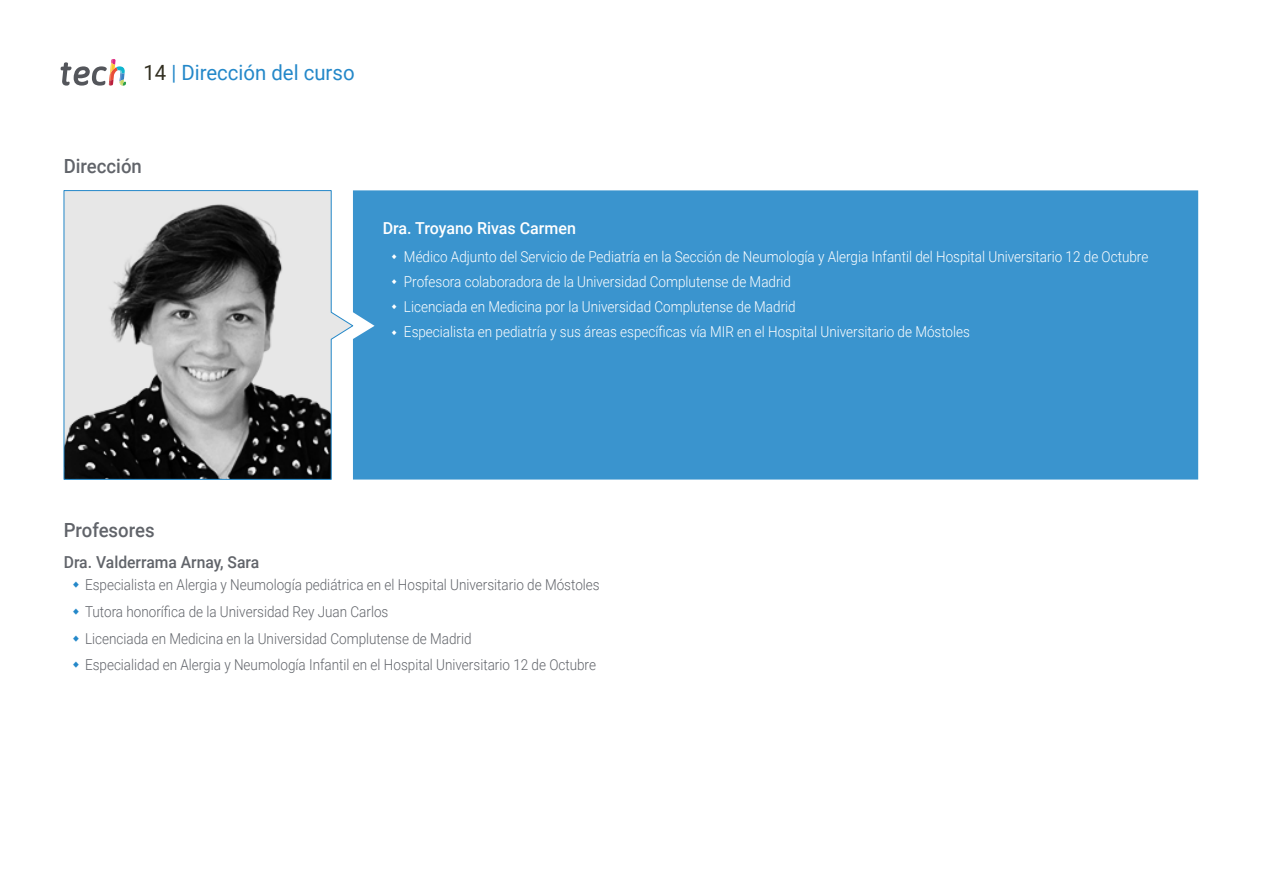
<style>
.page{position:relative;width:1263px;height:893px;background:#fff}
.page>*{position:absolute;margin:0;border:0;box-sizing:border-box;transform-origin:0 0}
.t1{font:21px "Roboto";color:#2488c9}
.t2{font:500 19.5px "Roboto";color:#61646a;scale:.95 1}
.t3{font:500 16.5px "Roboto";color:#61646a;scale:.95 1}
.t4{font:500 16.5px "Roboto";color:#fff}
.t5{font:300 15px/25.2px "Roboto";color:#fff;scale:.9 1}
.t6{font:300 15px/26.7px "Roboto";color:#61646a;scale:.9 1}
.s1{color:#312e20}
</style>
<div class="page">
<svg style="left:61px;top:59px;width:65px;height:27px"></svg>
<div style="left:353px;top:190px;width:845px;height:290px;background:#3a94ce"></div>
<svg style="left:64px;top:190px;width:289px;height:290px;background:#969798"></svg>
<svg style="left:392px;top:254px;width:5px;height:5px"></svg>
<svg style="left:392px;top:279px;width:5px;height:5px"></svg>
<svg style="left:392px;top:304px;width:5px;height:5px"></svg>
<svg style="left:392px;top:330px;width:5px;height:5px"></svg>
<h1 class="t1" style="left:144px;top:57px;width:213px"><span class="s1">14</span> | Dirección del curso</h1>
<h2 class="t2" style="left:64px;top:153px;width:84px">Dirección</h2>
<p class="t4" style="left:383px;top:217px;width:195px">Dra. Troyano Rivas Carmen</p>
<p class="t5" style="left:404px;top:243px;width:828px">Médico Adjunto del Servicio de Pediatría en la Sección de Neumología y Alergia Infantil del Hospital Universitario 12 de Octubre Profesora colaboradora de la Universidad Complutense de Madrid<br>Licenciada en Medicina por la Universidad Complutense de Madrid<br>Especialista en pediatría y sus áreas específicas vía MIR en el Hospital Universitario de Móstoles</p>
<h2 class="t2" style="left:64px;top:516px;width:97px">Profesores</h2>
<p class="t3" style="left:64px;top:550px;width:207px">Dra. Valderrama Arnay, Sara</p>
<p class="t6" style="left:85px;top:571px;width:573px">Especialista en Alergia y Neumología pediátrica en el Hospital Universitario de Móstoles Tutora honorífica de la Universidad Rey Juan Carlos<br>Licenciada en Medicina en la Universidad Complutense de Madrid<br>Especialidad en Alergia y Neumología Infantil en el Hospital Universitario 12 de Octubre</p>
</div>
